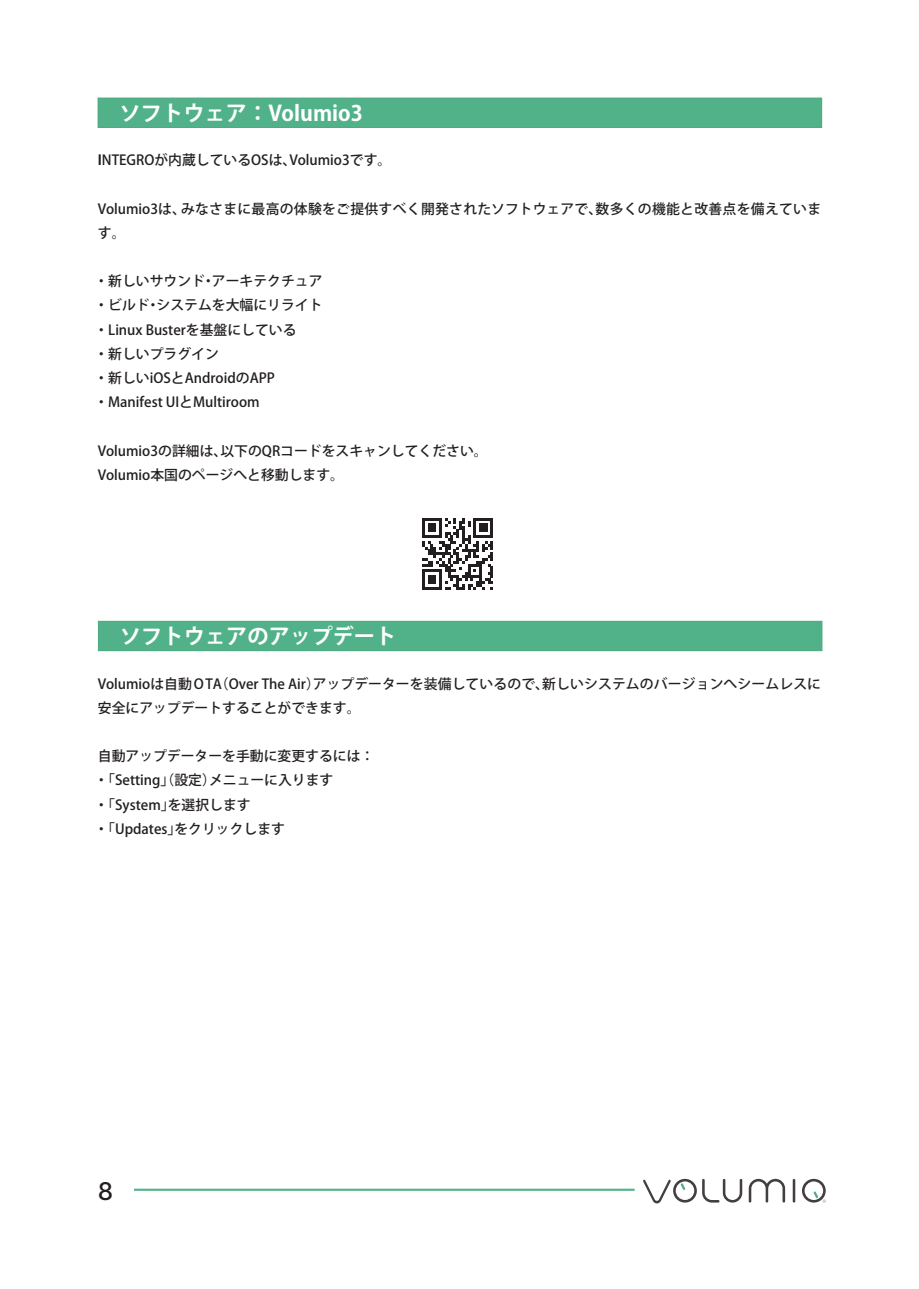
<style>
.page{position:relative;width:919px;height:1289px;background:#fff}
.page>*{position:absolute;margin:0;border:0;box-sizing:border-box;transform-origin:0 0}
.t1{font:24.45px "Inter";color:#231f20}
.t2{font:700 21.3px "Koz Go Pro";color:#fff}
.t3{font:500 13.8px/24.2px "Koz Go Pro";color:#231f20}
.t4{font:500 13.8px/24.2px "Koz Go Pro";letter-spacing:.02em;color:#231f20}
.s1{font-weight:700}
</style>
<div class="page">
<hr style="left:134px;top:1188px;width:500px;height:2px;background:#51b289">
<hr style="left:792px;top:1178px;width:3px;height:24px;background:#443f3f">
<svg style="left:748px;top:1178px;width:37px;height:24px"></svg>
<svg style="left:702px;top:1178px;width:40px;height:24px"></svg>
<svg style="left:643px;top:1178px;width:53px;height:25px"></svg>
<svg style="left:802px;top:1178px;width:23px;height:24px"></svg>
<div style="left:98px;top:98px;width:723px;height:29px;background:#51b289"></div>
<div style="left:98px;top:98px;width:723px;height:30px;border:1px solid #51aa83"></div>
<div style="left:98px;top:621px;width:723px;height:29px;background:#51b289"></div>
<div style="left:98px;top:621px;width:724px;height:30px;border:1px solid #51aa83"></div>
<svg style="left:422px;top:518px;width:71px;height:71px"></svg>
<h2 class="t2" style="left:98px;top:99px;width:266px">　ソフトウェア：Volumio3</h2>
<p class="t3" style="left:98px;top:149px;width:295px"><span class="s1">I</span>NTEGROが内蔵しているOSは、Volumio3です。</p>
<p class="t4" style="left:98px;top:197px;width:724px">Volumio3は、みなさまに最高の体験をご提供すべく開発されたソフトウェアで、数多くの機能と改善点を備えています。</p>
<p class="t3" style="left:94px;top:270px;width:230px">・新しいサウンド・アーキテクチュア・ビルド・システムを大幅にリライト・Linux Busterを基盤にしている<br>・新しいプラグイン<br>・新しいiOSとAndroidのAPP・Manifest UIとMultiroom</p>
<p class="t3" style="left:98px;top:439px;width:391px">Volumio3の詳細は、以下のQRコードをスキャンしてください。<br>Volumio本国のページへと移動します。</p>
<h2 class="t2" style="left:99px;top:622px;width:299px">　ソフトウェアのアップデート</h2>
<p class="t3" style="left:98px;top:672px;width:724px">Volumioは自動 O TA（Over The Air）アップデーターを装備しているので、新しいシステムのバージョンへシームレスに安全にアップデートすることができます。</p>
<p class="t3" style="left:94px;top:744px;width:281px">自動アップデーターを手動に変更するには：・「Setting」（設定）メニューに入ります<br>・「System」を選択します<br>・「Updates」をクリックします</p>
<h1 class="t1" style="left:98px;top:1173px;width:17px">8</h1>
</div>
